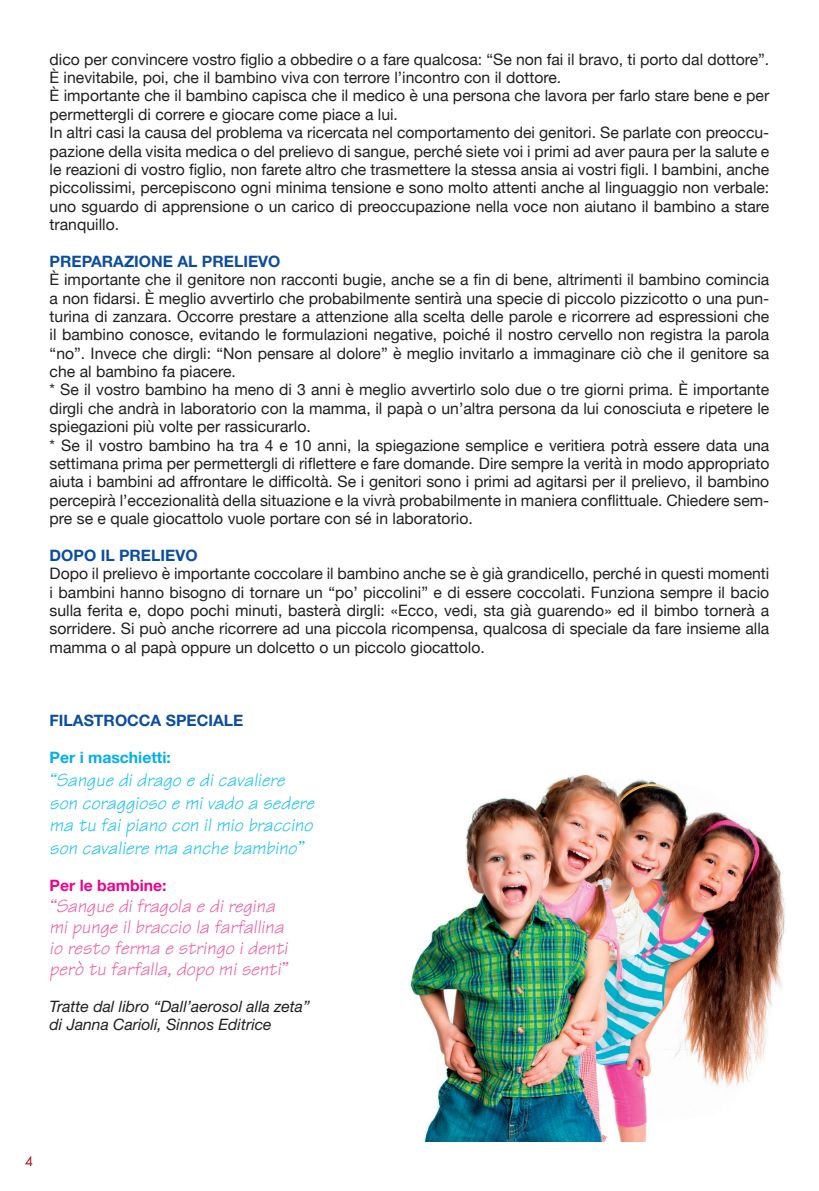
<style>
.page{position:relative;width:819px;height:1191px;background:#fff}
.page>*{position:absolute;margin:0;border:0;box-sizing:border-box;transform-origin:0 0}
.t1{font:italic 19.25px "Tekton";color:#15c0f2}
.t2{font:italic 19.25px "Tekton";color:#ef59a1}
.t3{font:15.75px/18.4px "Helvetica Neue";color:#231f20;text-align:justify}
.t4{font:italic 15.75px "Helvetica Neue";color:#231f20}
.t5{font:700 15.75px "Helvetica Neue";color:#0d4da1}
.t6{font:700 15.75px "Helvetica Neue";color:#00aeef}
.t7{font:700 15.75px "Helvetica Neue";color:#ed028c}
.t8{font:13.12px "Futura ICG";color:#b00d15}
</style>
<div class="page">
<img style="left:410px;top:774px;width:375px;height:367px">
<p class="t3" style="left:50px;top:51px;width:721px">dico per convincere vostro figlio a obbedire o a fare qualcosa: “Se non fai il bravo, ti porto dal dottore”.<br>È inevitabile, poi, che il bambino viva con terrore l’incontro con il dottore.</p>
<p class="t3" style="left:50px;top:87px;width:721px">È importante che il bambino capisca che il medico è una persona che lavora per farlo stare bene e per permettergli di correre e giocare come piace a lui.</p>
<p class="t3" style="left:50px;top:124px;width:721px">In altri casi la causa del problema va ricercata nel comportamento dei genitori. Se parlate con preoccu&shy;pazione della visita medica o del prelievo di sangue, perché siete voi i primi ad aver paura per la salute e le reazioni di vostro figlio, non farete altro che trasmettere la stessa ansia ai vostri figli. I bambini, anche piccolissimi, percepiscono ogni minima tensione e sono molto attenti anche al linguaggio non verbale: uno sguardo di apprensione o un carico di preoccupazione nella voce non aiutano il bambino a stare tranquillo.</p>
<p class="t5" style="left:50px;top:251px;width:232px">PREPARAZIONE AL PRELIEVO</p>
<p class="t3" style="left:50px;top:271px;width:721px">È importante che il genitore non racconti bugie, anche se a fin di bene, altrimenti il bambino comincia a non fidarsi. È meglio avvertirlo che probabilmente sentirà una specie di piccolo pizzicotto o una pun&shy;turina di zanzara. Occorre prestare a attenzione alla scelta delle parole e ricorrere ad espressioni che il bambino conosce, evitando le formulazioni negative, poiché il nostro cervello non registra la parola “no”. Invece che dirgli: “Non pensare al dolore” è meglio invitarlo a immaginare ciò che il genitore sa che al bambino fa piacere.</p>
<p class="t3" style="left:50px;top:381px;width:721px">* Se il vostro bambino ha meno di 3 anni è meglio avvertirlo solo due o tre giorni prima. È importante dirgli che andrà in laboratorio con la mamma, il papà o un’altra persona da lui conosciuta e ripetere le spiegazioni più volte per rassicurarlo.</p>
<p class="t3" style="left:50px;top:437px;width:721px">* Se il vostro bambino ha tra 4 e 10 anni, la spiegazione semplice e veritiera potrà essere data una settimana prima per permettergli di riflettere e fare domande. Dire sempre la verità in modo appropriato aiuta i bambini ad affrontare le difficoltà. Se i genitori sono i primi ad agitarsi per il prelievo, il bambino percepirà l’eccezionalità della situazione e la vivrà probabilmente in maniera conflittuale. Chiedere sem&shy;pre se e quale giocattolo vuole portare con sé in laboratorio.</p>
<p class="t5" style="left:50px;top:545px;width:149px">DOPO IL PRELIEVO</p>
<p class="t3" style="left:50px;top:565px;width:721px">Dopo il prelievo è importante coccolare il bambino anche se è già grandicello, perché in questi momenti i bambini hanno bisogno di tornare un “po’ piccolini” e di essere coccolati. Funziona sempre il bacio sulla ferita e, dopo pochi minuti, basterà dirgli: «Ecco, vedi, sta già guarendo» ed il bimbo tornerà a sorridere. Si può anche ricorrere ad una piccola ricompensa, qualcosa di speciale da fare insieme alla mamma o al papà oppure un dolcetto o un piccolo giocattolo.</p>
<p class="t5" style="left:50px;top:711px;width:195px">FILASTROCCA SPECIALE</p>
<p class="t6" style="left:50px;top:747px;width:123px">Per i maschietti:</p>
<p class="t1" style="left:50px;top:768px;width:237px">“Sangue di drago e di cavaliere</p>
<p class="t1" style="left:50px;top:790px;width:266px">son coraggioso e mi vado a sedere</p>
<p class="t1" style="left:50px;top:813px;width:265px">ma tu fai piano con il mio braccino</p>
<p class="t1" style="left:50px;top:836px;width:255px">son cavaliere ma anche bambino”</p>
<p class="t7" style="left:50px;top:875px;width:118px">Per le bambine:</p>
<p class="t2" style="left:50px;top:894px;width:227px">“Sangue di fragola e di regina</p>
<p class="t2" style="left:50px;top:915px;width:236px">mi punge il braccio la farfallina</p>
<p class="t2" style="left:50px;top:936px;width:239px">io resto ferma e stringo i denti</p>
<p class="t2" style="left:50px;top:957px;width:239px">però tu farfalla, dopo mi senti”</p>
<p class="t4" style="left:50px;top:996px;width:261px">Tratte dal libro “Dall’aerosol alla zeta”</p>
<p class="t4" style="left:50px;top:1015px;width:223px">di Janna Carioli, Sinnos Editrice</p>
<p class="t8" style="left:25px;top:1152px;width:10px">4</p>
</div>
